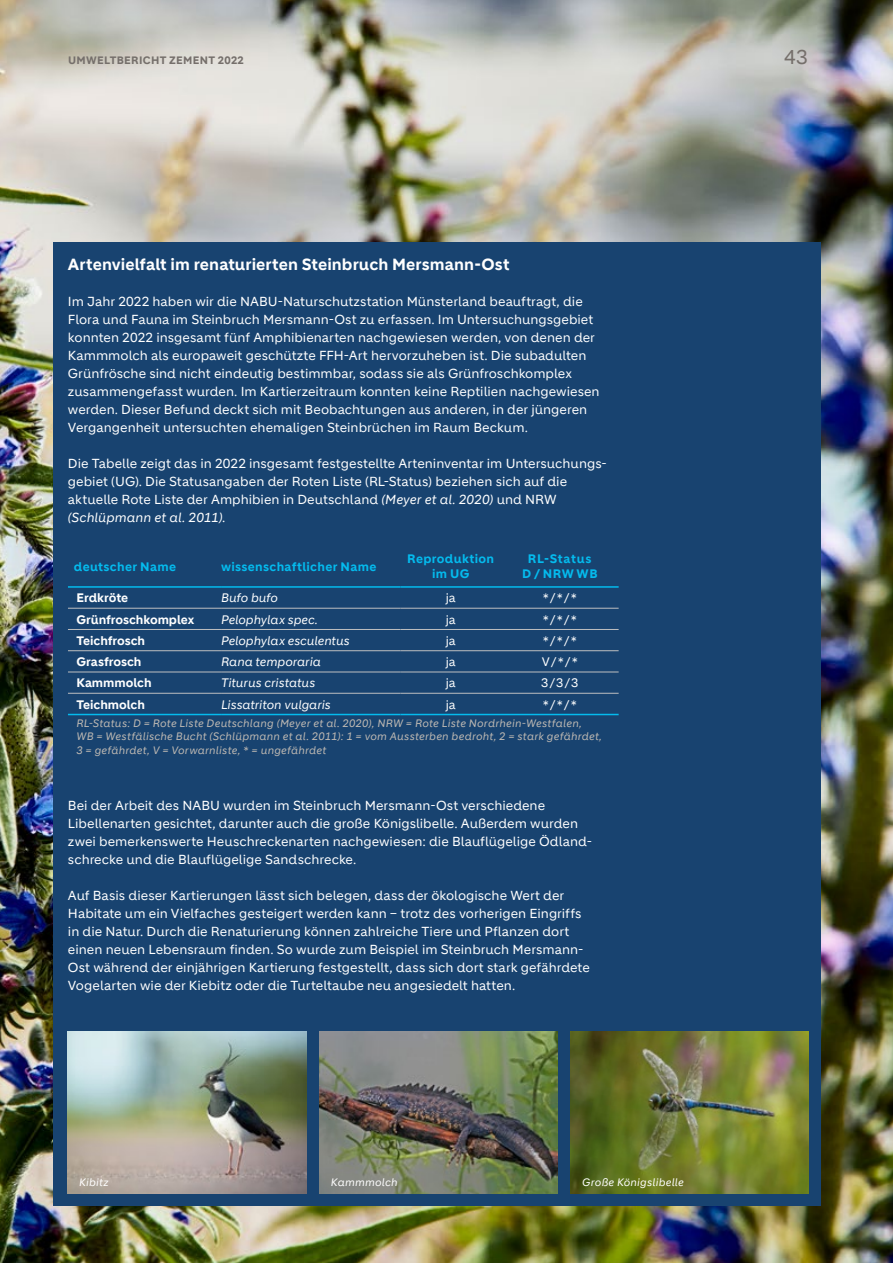
<style>
.page{position:relative;width:893px;height:1263px;background:#fff}
.page>*{position:absolute;margin:0;border:0;box-sizing:border-box;transform-origin:0 0}
.t1{font:19.5px "Holcim";color:#756f6b}
.t2{font:700 15.75px "Holcim";letter-spacing:.005em;color:#fff}
.t3{font:12.75px/18px "Holcim";color:#fff}
.t4{font:italic 12px "Holcim";letter-spacing:-.01em;color:#fff}
.t5{font:700 12px "Holcim";letter-spacing:-.005em;color:#fff}
.t6{font:700 12px/15px "Holcim";letter-spacing:.03em;color:#04bbee;text-align:center}
.t7{font:12px "Holcim";letter-spacing:-.01em;color:#fff}
.t8{font:700 12px/15px "Holcim";letter-spacing:.055em;color:#04bbee;text-align:center}
.t9{font:italic 10.5px/13.5px "Holcim";letter-spacing:.015em;color:#beb9b3}
.t10{font:italic 10.5px "Holcim";letter-spacing:.015em;color:#fff}
.t11{font:700 10.5px "Holcim";letter-spacing:.03em;color:#756f6b}
.s1{font-style:italic}
</style>
<div class="page">
<img style="left:0;top:0;width:893px;height:1263px">
<div style="left:53px;top:242px;width:768px;height:964px;background:#184370"></div>
<hr style="left:68px;top:608px;width:153px;height:1px;background:#bebfc0">
<hr style="left:221px;top:608px;width:179px;height:1px;background:#bebfc0">
<hr style="left:400px;top:608px;width:101px;height:1px;background:#bebfc0">
<hr style="left:501px;top:608px;width:118px;height:1px;background:#bebfc0">
<hr style="left:68px;top:629px;width:153px;height:1px;background:#bebfc0">
<hr style="left:221px;top:629px;width:179px;height:1px;background:#bebfc0">
<hr style="left:400px;top:629px;width:101px;height:1px;background:#bebfc0">
<hr style="left:501px;top:629px;width:118px;height:1px;background:#bebfc0">
<hr style="left:68px;top:650px;width:153px;height:1px;background:#bebfc0">
<hr style="left:221px;top:650px;width:179px;height:1px;background:#bebfc0">
<hr style="left:400px;top:650px;width:101px;height:1px;background:#bebfc0">
<hr style="left:501px;top:650px;width:118px;height:1px;background:#bebfc0">
<hr style="left:68px;top:672px;width:153px;height:1px;background:#bebfc0">
<hr style="left:221px;top:672px;width:179px;height:1px;background:#bebfc0">
<hr style="left:400px;top:672px;width:101px;height:1px;background:#bebfc0">
<hr style="left:501px;top:672px;width:118px;height:1px;background:#bebfc0">
<hr style="left:68px;top:693px;width:153px;height:1px;background:#bebfc0">
<hr style="left:221px;top:693px;width:179px;height:1px;background:#bebfc0">
<hr style="left:400px;top:693px;width:101px;height:1px;background:#bebfc0">
<hr style="left:501px;top:693px;width:118px;height:1px;background:#bebfc0">
<hr style="left:68px;top:714px;width:153px;height:1px;background:#04bbee">
<hr style="left:221px;top:714px;width:179px;height:1px;background:#04bbee">
<hr style="left:400px;top:714px;width:101px;height:1px;background:#04bbee">
<hr style="left:501px;top:714px;width:118px;height:1px;background:#04bbee">
<hr style="left:68px;top:586px;width:153px;height:2px;background:#04bbee">
<hr style="left:221px;top:586px;width:179px;height:2px;background:#04bbee">
<hr style="left:400px;top:586px;width:101px;height:2px;background:#04bbee">
<hr style="left:501px;top:586px;width:118px;height:2px;background:#04bbee">
<img style="left:68px;top:1032px;width:238px;height:161px">
<img style="left:571px;top:1032px;width:238px;height:161px">
<img style="left:319px;top:1032px;width:238px;height:161px">
<p class="t11" style="left:68px;top:54px;width:177px">UMWELTBERICHT ZEMENT 2022</p>
<h1 class="t1" style="left:784px;top:46px;width:25px">43</h1>
<p class="t2" style="left:68px;top:255px;width:443px">Artenvielfalt im renaturierten Steinbruch Mersmann-Ost</p>
<p class="t3" style="left:68px;top:293px;width:533px">Im Jahr 2022 haben wir die NABU-Naturschutzstation Münsterland beauftragt, die Flora und Fauna im Steinbruch Mersmann-Ost zu erfassen. Im Untersuchungsgebiet konnten 2022 insgesamt fünf Amphibienarten nachgewiesen werden, von denen der Kammmolch als europaweit geschützte FFH-Art hervorzuheben ist. Die subadulten Grünfrösche sind nicht eindeutig bestimmbar, sodass sie als Grünfroschkomplex zusammengefasst wurden. Im Kartierzeitraum konnten keine Reptilien nachgewiesen werden. Dieser Befund deckt sich mit Beobachtungen aus anderen, in der jüngeren Vergangenheit untersuchten ehemaligen Steinbrüchen im Raum Beckum.</p>
<p class="t3" style="left:68px;top:455px;width:540px">Die Tabelle zeigt das in 2022 insgesamt festgestellte Arteninventar im Untersuchungs&shy;gebiet (UG). Die Statusangaben der Roten Liste (RL-Status) beziehen sich auf die aktuelle Rote Liste der Amphibien in Deutschland <span class="s1">(Meyer et al. 2020)</span> und NRW <span class="s1">(Schlüpmann et al. 2011)</span>.</p>
<p class="t6" style="left:74px;top:559px;width:104px">deutscher Name</p>
<p class="t6" style="left:221px;top:559px;width:157px">wissenschaftlicher Name</p>
<p class="t6" style="left:407px;top:552px;width:88px">Reproduktion im UG</p>
<p class="t8" style="left:522px;top:552px;width:77px">RL-Status<br>D/NRWWB</p>
<p class="t5" style="left:76px;top:591px;width:53px">Erdkröte</p>
<p class="t4" style="left:221px;top:591px;width:58px">Bufo bufo</p>
<p class="t7" style="left:446px;top:591px;width:11px">ja</p>
<p class="t7" style="left:543px;top:591px;width:36px">*/*/*</p>
<p class="t5" style="left:76px;top:612px;width:119px">Grünfroschkomplex</p>
<p class="t4" style="left:221px;top:612px;width:98px">Pelophylax spec.</p>
<p class="t7" style="left:446px;top:612px;width:11px">ja</p>
<p class="t7" style="left:543px;top:612px;width:36px">*/*/*</p>
<p class="t5" style="left:76px;top:633px;width:70px">Teichfrosch</p>
<p class="t4" style="left:221px;top:634px;width:130px">Pelophylax esculentus</p>
<p class="t7" style="left:446px;top:634px;width:11px">ja</p>
<p class="t7" style="left:543px;top:634px;width:36px">*/*/*</p>
<p class="t5" style="left:76px;top:655px;width:67px">Grasfrosch</p>
<p class="t4" style="left:221px;top:655px;width:101px">Rana temporaria</p>
<p class="t7" style="left:446px;top:655px;width:11px">ja</p>
<p class="t7" style="left:542px;top:655px;width:38px">V/*/*</p>
<p class="t5" style="left:76px;top:676px;width:77px">Kammmolch</p>
<p class="t4" style="left:221px;top:676px;width:96px">Titurus cristatus</p>
<p class="t7" style="left:446px;top:676px;width:11px">ja</p>
<p class="t7" style="left:541px;top:676px;width:39px">3/3/3</p>
<p class="t5" style="left:76px;top:697px;width:70px">Teichmolch</p>
<p class="t4" style="left:221px;top:697px;width:111px">Lissatriton vulgaris</p>
<p class="t7" style="left:446px;top:697px;width:11px">ja</p>
<p class="t7" style="left:543px;top:697px;width:36px">*/*/*</p>
<p class="t9" style="left:76px;top:716px;width:527px">RL-Status: D = Rote Liste Deutschlang (Meyer et al. 2020), NRW = Rote Liste Nordrhein-Westfalen,<br>WB = Westfälische Bucht (Schlüpmann et al. 2011): 1 = vom Aussterben bedroht, 2 = stark gefährdet,<br>3 = gefährdet, V = Vorwarnliste, * = ungefährdet</p>
<p class="t3" style="left:68px;top:797px;width:526px">Bei der Arbeit des NABU wurden im Steinbruch Mersmann-Ost verschiedene Libellenarten gesichtet, darunter auch die große Königslibelle. Außerdem wurden zwei bemerkenswerte Heuschreckenarten nachgewiesen: die Blauflügelige Ödland&shy;schrecke und die Blauflügelige Sandschrecke.</p>
<p class="t3" style="left:68px;top:887px;width:523px">Auf Basis dieser Kartierungen lässt sich belegen, dass der ökologische Wert der Habitate um ein Vielfaches gesteigert werden kann – trotz des vorherigen Eingriffs in die Natur. Durch die Renaturierung können zahlreiche Tiere und Pflanzen dort einen neuen Lebensraum finden. So wurde zum Beispiel im Steinbruch Mersmann-Ost während der einjährigen Kartierung festgestellt, dass sich dort stark gefährdete Vogelarten wie der Kiebitz oder die Turteltaube neu angesiedelt hatten.</p>
<p class="t10" style="left:79px;top:1176px;width:31px">Kibitz</p>
<p class="t10" style="left:331px;top:1176px;width:68px">Kammmolch</p>
<p class="t10" style="left:582px;top:1176px;width:103px">Große Königslibelle</p>
</div>
